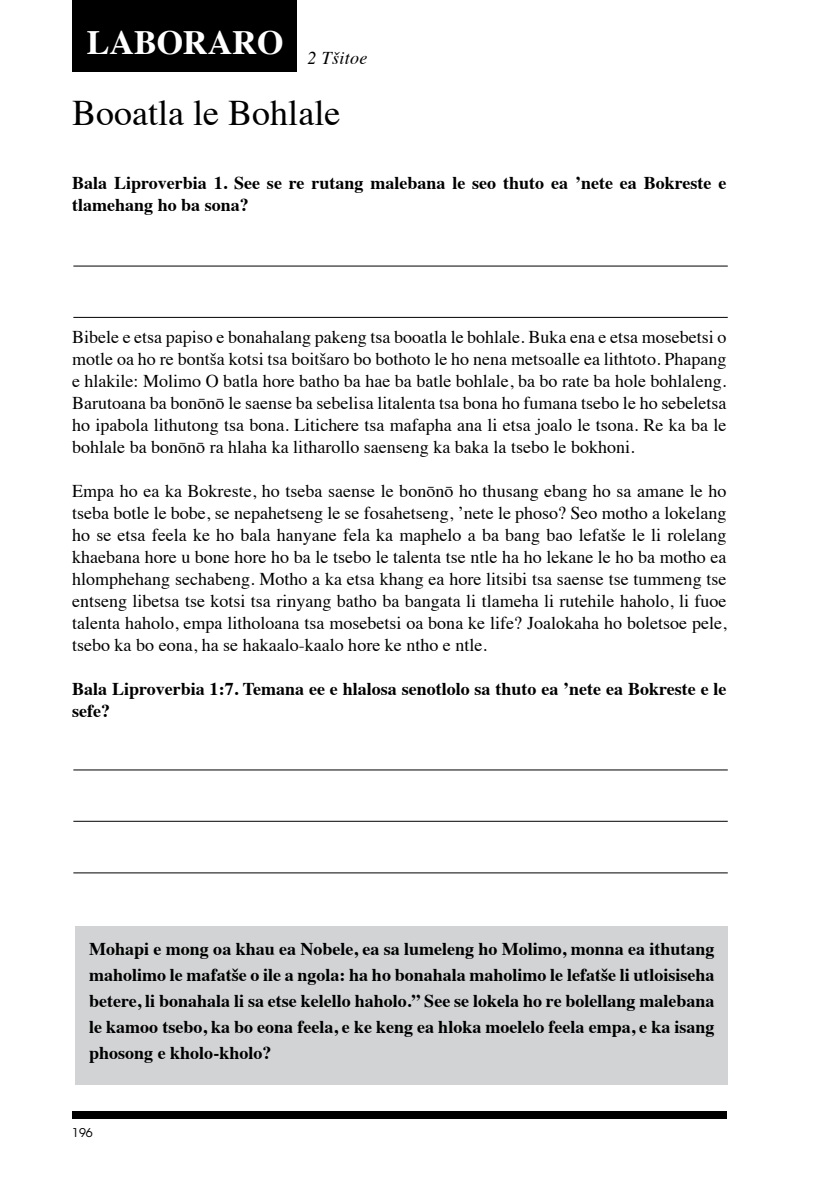
<style>
.page{position:relative;width:840px;height:1191px;background:#fff}
.page>*{position:absolute;margin:0;border:0;box-sizing:border-box;transform-origin:0 0}
.t1{font:36px "Times";color:#000}
.t2{font:700 34px "Times";color:#fff}
.t3{font:18px/22px "Times";color:#000;text-align:justify}
.t4{font:700 18px/26px "Times";color:#000}
.t5{font:12px "ITC Avant Garde Std";color:#000}
</style>
<div class="page">
<div style="left:72px;top:1111px;width:654px;height:8px;background:#000"></div>
<div style="left:72px;top:0;width:225px;height:71px;background:#000"></div>
<hr style="left:73px;top:317px;width:654px;height:1px;background:#000">
<hr style="left:73px;top:820px;width:654px;height:1px;background:#000">
<hr style="left:73px;top:265px;width:654px;height:1px;background:#000">
<hr style="left:73px;top:769px;width:654px;height:1px;background:#000">
<hr style="left:73px;top:872px;width:654px;height:1px;background:#000">
<div style="left:75px;top:926px;width:652px;height:158px;background:#d1d3d4"></div>
<h2 class="t2" style="left:87px;top:9px;width:282px">LABORARO <sub>2</sub> <sub>Tšitoe</sub></h2>
<h1 class="t1" style="left:72px;top:80px;width:269px">Booatla le Bohlale</h1>
<p class="t4" style="left:72px;top:170px;width:655px;line-height:22px">Bala Liproverbia 1. See se re rutang malebana le seo thuto ea ’nete ea Bokreste e tlamehang ho ba sona?</p>
<p class="t3" style="left:72px;top:325px;width:655px">Bibele e etsa papiso e bonahalang pakeng tsa booatla le bohlale. Buka ena e etsa mosebetsi o motle oa ho re bontša kotsi tsa boitšaro bo bothoto le ho nena metsoalle ea lithtoto. Phapang e hlakile: Molimo O batla hore batho ba hae ba batle bohlale, ba bo rate ba hole bohlaleng.<br>Barutoana ba bonōnō le saense ba sebelisa litalenta tsa bona ho fumana tsebo le ho sebeletsa ho ipabola lithutong tsa bona. Litichere tsa mafapha ana li etsa joalo le tsona. Re ka ba le bohlale ba bonōnō ra hlaha ka litharollo saenseng ka baka la tsebo le bokhoni.</p>
<p class="t3" style="left:72px;top:479px;width:655px">Empa ho ea ka Bokreste, ho tseba saense le bonōnō ho thusang ebang ho sa amane le ho tseba botle le bobe, se nepahetseng le se fosahetseng, ’nete le phoso? Seo motho a lokelang ho se etsa feela ke ho bala hanyane fela ka maphelo a ba bang bao lefatše le li rolelang khaebana hore u bone hore ho ba le tsebo le talenta tse ntle ha ho lekane le ho ba motho ea hlomphehang sechabeng. Motho a ka etsa khang ea hore litsibi tsa saense tse tummeng tse entseng libetsa tse kotsi tsa rinyang batho ba bangata li tlameha li rutehile haholo, li fuoe talenta haholo, empa litholoana tsa mosebetsi oa bona ke life? Joalokaha ho boletsoe pele, tsebo ka bo eona, ha se hakaalo-kaalo hore ke ntho e ntle.</p>
<p class="t4" style="left:72px;top:676px;width:655px;line-height:22px">Bala Liproverbia 1:7. Temana ee e hlalosa senotlolo sa thuto ea ’nete ea Bokreste e le sefe?</p>
<p class="t4" style="left:89px;top:934px;width:626px;text-align:justify">Mohapi e mong oa khau ea Nobele, ea sa lumeleng ho Molimo, monna ea ithutang maholimo le mafatše o ile a ngola: ha ho bonahala maholimo le lefatše li utloisiseha betere, li bonahala li sa etse kelello haholo.” See se lokela ho re bolellang malebana le kamoo tsebo, ka bo eona feela, e ke keng ea hloka moelelo feela empa, e ka isang phosong e kholo-kholo?</p>
<p class="t5" style="left:72px;top:1125px;width:22px">196</p>
</div>
